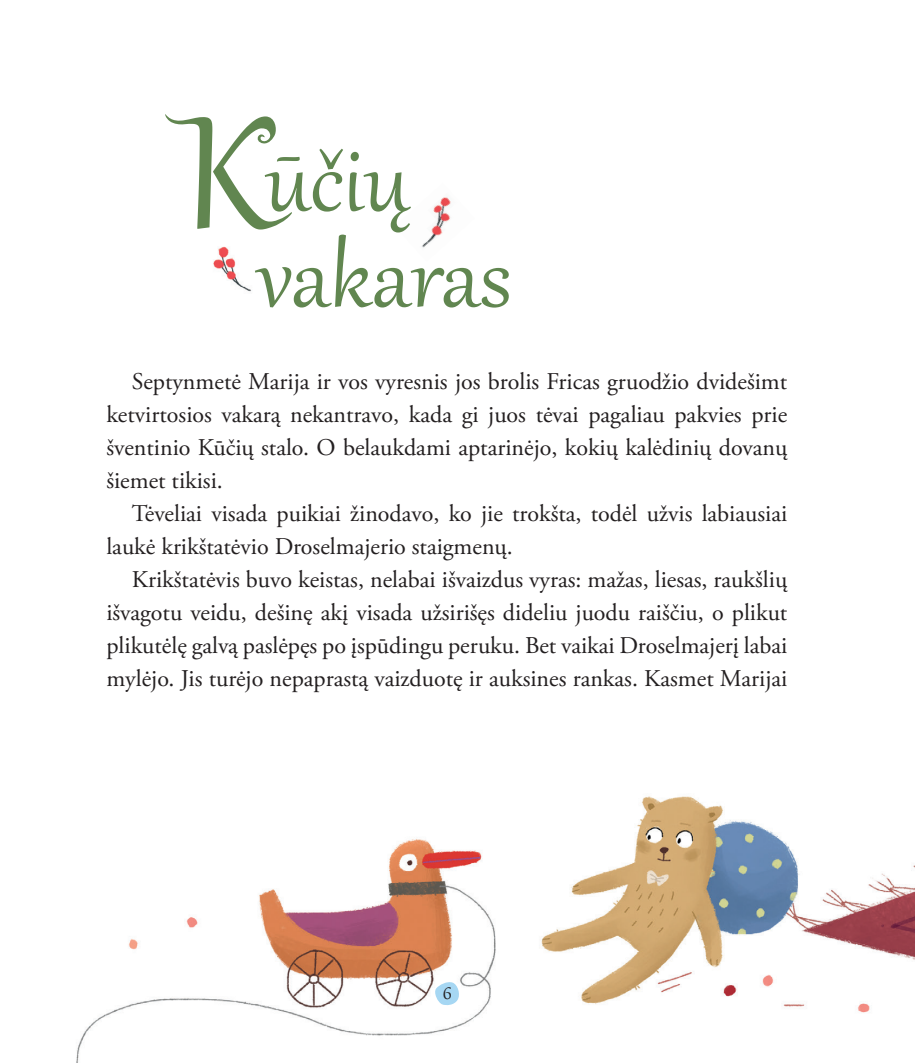
<style>
.page{position:relative;width:915px;height:1063px;background:#fff}
.page>*{position:absolute;margin:0;border:0;box-sizing:border-box;transform-origin:0 0}
.PAVAD{font:108px "Gabriola";color:#618650}
.Tekstas{font:24px/33px "Adobe Garamond Pro";color:#231f20;text-align:justify}
.Tekstas-2{font:22.5px "Gabriola";color:#231f20}
</style>
<div class="page">
<img style="left:76px;top:796px;width:838px;height:267px">
<img style="left:422px;top:197px;width:29px;height:51px">
<img style="left:213px;top:246px;width:39px;height:46px">
<svg style="left:165px;top:114px;width:127px;height:116px"></svg>
<svg style="left:432px;top:981px;width:29px;height:25px"></svg>
<p class="PAVAD" style="left:265px;top:110px;width:145px">ūčių</p>
<p class="PAVAD" style="left:257px;top:206px;width:255px">vakaras</p>
<p class="Tekstas" style="left:106px;top:366px;width:682px;text-indent:26px">Septynmetė Marija ir vos vyresnis jos brolis Fricas gruodžio dvidešimt ketvirtosios vakarą nekantravo, kada gi juos tėvai pagaliau pakvies prie šventinio Kūčių stalo. O belaukdami aptarinėjo, kokių kalėdinių dovanų šiemet tikisi.</p>
<p class="Tekstas" style="left:106px;top:498px;width:682px;text-indent:26px">Tėveliai visada puikiai žinodavo, ko jie trokšta, todėl užvis labiausiai laukė krikštatėvio Droselmajerio staigmenų.</p>
<p class="Tekstas" style="left:106px;top:564px;width:682px;text-indent:26px">Krikštatėvis buvo keistas, nelabai išvaizdus vyras: mažas, liesas, raukšlių išvagotu veidu, dešinę akį visada užsirišęs dideliu juodu raiščiu, o plikut plikutėlę galvą paslėpęs po įspūdingu peruku. Bet vaikai Droselmajerį labai mylėjo. Jis turėjo nepaprastą vaizduotę ir auksines rankas. Kasmet Marijai</p>
<p class="Tekstas-2" style="left:442px;top:978px;width:11px">6</p>
</div>
